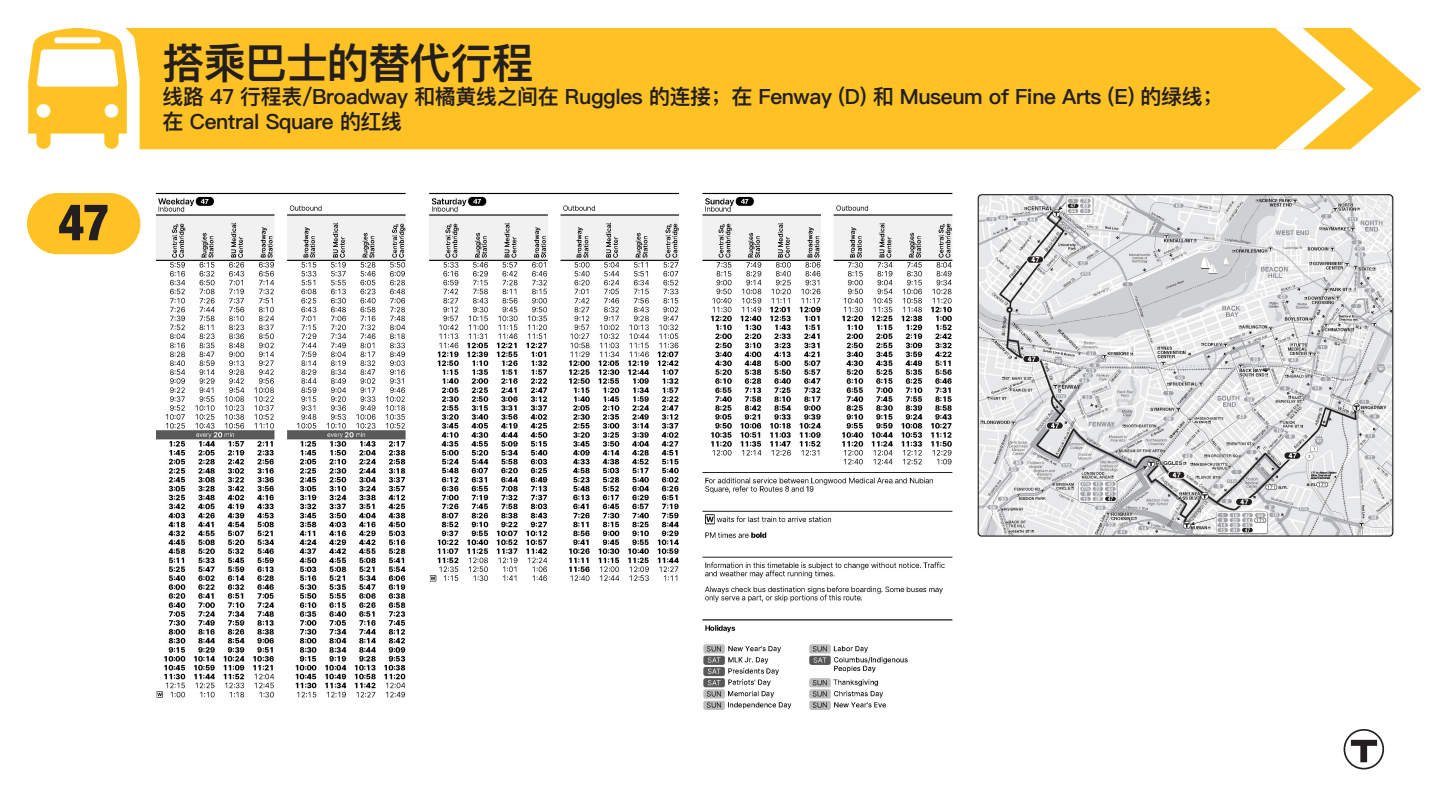
<style>
.page{position:relative;width:1440px;height:810px;background:#fff}
.page>*{position:absolute;margin:0;border:0;box-sizing:border-box;transform-origin:0 0}
.t1{font:800 condensed 51px "Helvetica Neue LT Std";color:#231f20}
.Section_Subtitle{font:600 42px "Ping Fang SC";letter-spacing:-.02em;color:#231f20}
.Section_Subtitle-2{font:600 21px/25.5px "Ping Fang SC";letter-spacing:-.02em;color:#231f20}
</style>
<div class="page">
<svg style="left:1343px;top:729px;width:41px;height:41px"></svg>
<div style="left:127px;top:28px;width:1294px;height:121px;background:#fec224"></div>
<svg style="left:28px;top:28px;width:99px;height:121px"></svg>
<svg style="left:1275px;top:28px;width:98px;height:121px"></svg>
<div style="left:27px;top:193px;width:113px;height:61px;background:#fec224;border-radius:31px"></div>
<img style="left:156px;top:192px;width:797px;height:518px">
<img style="left:977px;top:194px;width:417px;height:343px">
<h1 class="t1" style="left:58px;top:191px;width:53px">47</h1>
<p class="Section_Subtitle" style="left:163px;top:37px;width:373px">搭乘巴士的替代行程</p>
<p class="Section_Subtitle-2" style="left:163px;top:83px;width:1062px">线路 47 行程表/Broadway 和橘黄线之间在 Ruggles 的连接；在 Fenway (D) 和 Museum of Fine Arts (E) 的绿线；在 Central Square 的红线</p>
</div>
